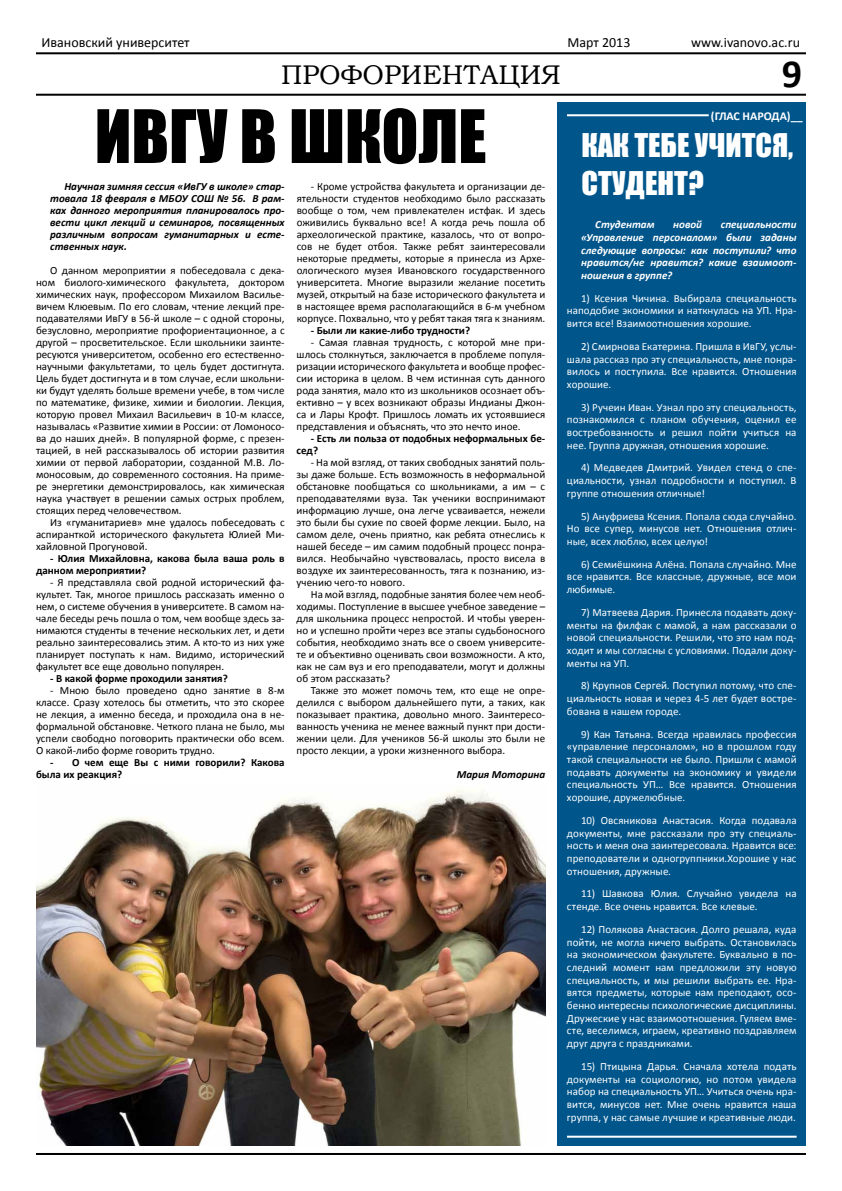
<style>
.page{position:relative;width:842px;height:1191px;background:#fff}
.page>*{position:absolute;margin:0;border:0;box-sizing:border-box;transform-origin:0 0}
.t1{font:68px "Impact";color:#000}
.t2{font:700 40px "Calibri";color:#000}
.t3{font:30px/38px "Impact";color:#fff}
.t4{font:27px "Bookman Old Style";color:#000}
.t5{font:14px "Calibri";color:#000}
.t6{font:700 12px "Calibri";color:#fff}
.t7{font:11px/12px "Calibri";color:#000;text-align:justify}
.t8{font:11px/12.7px "Calibri";letter-spacing:.005em;color:#fff;text-align:justify}
.t9{font:italic 700 11px/12px "Calibri";color:#000;text-align:justify}
.t10{font:700 11px/12px "Calibri";color:#000}
.t11{font:italic 700 11px/12.7px "Calibri";color:#fff;text-align:justify}
</style>
<div class="page">
<div style="left:557px;top:102px;width:249px;height:1043px;background:#00558b"></div>
<hr style="left:36px;top:94px;width:770px;height:2px;background:#000">
<hr style="left:36px;top:52px;width:770px;height:2px;background:#000">
<hr style="left:36px;top:1153px;width:770px;height:2px;background:#000">
<hr style="left:567px;top:114px;width:142px;height:2px;background:#fff">
<hr style="left:567px;top:1135px;width:230px;height:2px;background:#fff">
<img style="left:36px;top:790px;width:509px;height:355px">
<p class="t5" style="left:41px;top:33px;width:150px">Ивановский университет</p>
<p class="t5" style="left:567px;top:33px;width:64px">Март 2013</p>
<p class="t5" style="left:691px;top:33px;width:110px">www.ivanovo.ac.ru</p>
<h3 class="t4" style="left:281px;top:57px;width:281px">ПРОФОРИЕНТАЦИЯ</h3>
<h2 class="t2" style="left:782px;top:48px;width:22px">9</h2>
<h1 class="t1" style="left:95px;top:84px;width:322px">ИВГУ В ШКОЛЕ</h1>
<p class="t9" style="left:50px;top:180px;width:236px;text-indent:14px">Научная зимняя сессия «ИвГУ в школе» стар&shy;товала 18 февраля в МБОУ СОШ № 56. В рам&shy;ках данного мероприятия планировалось про&shy;вести цикл лекций и семинаров, посвященных различным вопросам гуманитарных и есте&shy;ственных наук.</p>
<p class="t7" style="left:36px;top:264px;width:250px;text-indent:14px">О данном мероприятии я побеседовала с дека&shy;ном биолого-химического факультета, доктором химических наук, профессором Михаилом Василье&shy;вичем Клюевым. По его словам, чтение лекций пре&shy;подавателями ИвГУ в 56-й школе – с одной стороны, безусловно, мероприятие профориентационное, а с другой – просветительское. Если школьники заинте&shy;ресуются университетом, особенно его естественно&shy;научными факультетами, то цель будет достигнута.<br>Цель будет достигнута и в том случае, если школьни&shy;ки будут уделять больше времени учебе, в том числе по математике, физике, химии и биологии. Лекция, которую провел Михаил Васильевич в 10-м классе, называлась «Развитие химии в России: от Ломоносо&shy;ва до наших дней». В популярной форме, с презен&shy;тацией, в ней рассказывалось об истории развития химии от первой лаборатории, созданной М.В. Ло&shy;моносовым, до современного состояния. На приме&shy;ре энергетики демонстрировалось, как химическая наука участвует в решении самых острых проблем, стоящих перед человечеством.</p>
<p class="t7" style="left:36px;top:516px;width:250px;text-indent:14px">Из «гуманитариев» мне удалось побеседовать с аспиранткой исторического факультета Юлией Ми&shy;хайловной Прогуновой.</p>
<p class="t10" style="left:36px;top:552px;width:250px;text-indent:14px">- Юлия Михайловна, какова была ваша роль в данном мероприятии?</p>
<p class="t7" style="left:36px;top:576px;width:250px;text-indent:14px">- Я представляла свой родной исторический фа&shy;культет. Так, многое пришлось рассказать именно о нем, о системе обучения в университете. В самом на&shy;чале беседы речь пошла о том, чем вообще здесь за&shy;нимаются студенты в течение нескольких лет, и дети реально заинтересовались этим. А кто-то из них уже планирует поступать к нам. Видимо, исторический факультет все еще довольно популярен.</p>
<p class="t10" style="left:50px;top:672px;width:179px">- В какой форме проходили занятия?</p>
<p class="t7" style="left:36px;top:684px;width:250px;text-indent:14px">- Мною было проведено одно занятие в 8-м классе. Сразу хотелось бы отметить, что это скорее не лекция, а именно беседа, и проходила она в не&shy;формальной обстановке. Четкого плана не было, мы успели свободно поговорить практически обо всем.<br>О какой-либо форме говорить трудно.</p>
<p class="t10" style="left:36px;top:756px;width:250px;text-indent:14px">- О чем еще Вы с ними говорили? Какова была их реакция?</p>
<p class="t7" style="left:297px;top:180px;width:250px;text-indent:14px">- Кроме устройства факультета и организации де&shy;ятельности студентов необходимо было рассказать вообще о том, чем привлекателен истфак. И здесь оживились буквально все! А когда речь пошла об археологической практике, казалось, что от вопро&shy;сов не будет отбоя. Также ребят заинтересовали некоторые предметы, которые я принесла из Архе&shy;ологического музея Ивановского государственного университета. Многие выразили желание посетить музей, открытый на базе исторического факультета и в настоящее время располагающийся в 6-м учебном корпусе. Похвально, что у ребят такая тяга к знаниям.</p>
<p class="t10" style="left:311px;top:324px;width:161px">- Были ли какие-либо трудности?</p>
<p class="t7" style="left:297px;top:336px;width:250px;text-indent:14px">- Самая главная трудность, с которой мне при&shy;шлось столкнуться, заключается в проблеме популя&shy;ризации исторического факультета и вообще профес&shy;сии историка в целом. В чем истинная суть данного рода занятия, мало кто из школьников осознает объ&shy;ективно – у всех возникают образы Индианы Джон&shy;са и Лары Крофт. Пришлось ломать их устоявшиеся представления и объяснять, что это нечто иное.</p>
<p class="t10" style="left:297px;top:432px;width:250px;text-indent:14px">- Есть ли польза от подобных неформальных бе&shy;сед?</p>
<p class="t7" style="left:297px;top:456px;width:250px;text-indent:14px">- На мой взгляд, от таких свободных занятий поль&shy;зы даже больше. Есть возможность в неформальной обстановке пообщаться со школьниками, а им – с преподавателями вуза. Так ученики воспринимают информацию лучше, она легче усваивается, нежели это были бы сухие по своей форме лекции. Было, на самом деле, очень приятно, как ребята отнеслись к нашей беседе – им самим подобный процесс понра&shy;вился. Необычайно чувствовалась, просто висела в воздухе их заинтересованность, тяга к познанию, из&shy;учению чего-то нового.</p>
<p class="t7" style="left:297px;top:588px;width:250px;text-indent:14px">На мой взгляд, подобные занятия более чем необ&shy;ходимы. Поступление в высшее учебное заведение – для школьника процесс непростой. И чтобы уверен&shy;но и успешно пройти через все этапы судьбоносного события, необходимо знать все о своем университе&shy;те и объективно оценивать свои возможности. А кто, как не сам вуз и его преподаватели, могут и должны об этом рассказать?</p>
<p class="t7" style="left:297px;top:684px;width:250px;text-indent:14px">Также это может помочь тем, кто еще не опре&shy;делился с выбором дальнейшего пути, а таких, как показывает практика, довольно много. Заинтересо&shy;ванность ученика не менее важный пункт при дости&shy;жении цели. Для учеников 56-й школы это были не просто лекции, а уроки жизненного выбора.</p>
<p class="t9" style="left:457px;top:768px;width:90px">Мария Моторина</p>
<p class="t6" style="left:711px;top:108px;width:93px">(ГЛАС НАРОДА)__</p>
<h3 class="t3" style="left:582px;top:125px;width:213px;text-indent:113px">УЧИТСЯ,<br>СТУДЕНТ?</h3>
<h3 class="t3" style="left:582px;top:125px;width:68px">КАК ТЕБЕ</h3>
<p class="t11" style="left:595px;top:218px;width:61px">Студентам</p>
<p class="t11" style="left:673px;top:218px;width:30px">новой</p>
<p class="t11" style="left:581px;top:218px;width:217px;text-indent:140px">специальности «Управление персоналом» были заданы следующие вопросы: как поступили? что нравится/не нравится? какие взаимоот&shy;ношения в группе?</p>
<p class="t8" style="left:567px;top:292px;width:231px;text-indent:14px">1) Ксения Чичина. Выбирала специальность наподобие экономики и наткнулась на УП. Нра&shy;вится все! Взаимоотношения хорошие.</p>
<p class="t8" style="left:567px;top:340px;width:231px;text-indent:14px">2) Смирнова Екатерина. Пришла в ИвГУ, услы&shy;шала рассказ про эту специальность, мне понра&shy;вилось и поступила. Все нравится. Отношения хорошие.</p>
<p class="t8" style="left:567px;top:401px;width:231px;text-indent:14px">3) Ручеин Иван. Узнал про эту специальность, познакомился с планом обучения, оценил ее востребованность и решил пойти учиться на нее. Группа дружная, отношения хорошие.</p>
<p class="t8" style="left:567px;top:461px;width:231px;text-indent:14px">4) Медведев Дмитрий. Увидел стенд о спе&shy;циальности, узнал подробности и поступил. В группе отношения отличные!</p>
<p class="t8" style="left:567px;top:509px;width:231px;text-indent:14px">5) Ануфриева Ксения. Попала сюда случайно.<br>Но все супер, минусов нет. Отношения отлич&shy;ные, всех люблю, всех целую!</p>
<p class="t8" style="left:567px;top:558px;width:231px;text-indent:14px">6) Семиёшкина Алёна. Попала случайно. Мне все нравится. Все классные, дружные, все мои любимые.</p>
<p class="t8" style="left:567px;top:606px;width:231px;text-indent:14px">7) Матвеева Дария. Принесла подавать доку&shy;менты на филфак с мамой, а нам рассказали о новой специальности. Решили, что это нам под&shy;ходит и мы согласны с условиями. Подали доку&shy;менты на УП.</p>
<p class="t8" style="left:567px;top:679px;width:231px;text-indent:14px">8) Крупнов Сергей. Поступил потому, что спе&shy;циальность новая и через 4-5 лет будет востре&shy;бована в нашем городе.</p>
<p class="t8" style="left:567px;top:727px;width:231px;text-indent:14px">9) Кан Татьяна. Всегда нравилась профессия «управление персоналом», но в прошлом году такой специальности не было. Пришли с мамой подавать документы на экономику и увидели специальность УП… Все нравится. Отношения хорошие, дружелюбные.</p>
<p class="t8" style="left:567px;top:814px;width:231px;text-indent:14px">10) Овсяникова Анастасия. Когда подавала документы, мне рассказали про эту специаль&shy;ность и меня она заинтересовала. Нравится все: преподователи и одногруппники.Хорошие у нас отношения, дружные.</p>
<p class="t8" style="left:567px;top:887px;width:231px;text-indent:14px">11) Шавкова Юлия. Случайно увидела на стенде. Все очень нравится. Все клевые.</p>
<p class="t8" style="left:567px;top:922px;width:231px;text-indent:14px">12) Полякова Анастасия. Долго решала, куда пойти, не могла ничего выбрать. Остановилась на экономическом факультете. Буквально в по&shy;следний момент нам предложили эту новую специальность, и мы решили выбрать ее. Нра&shy;вятся предметы, которые нам преподают, осо&shy;бенно интересны психологические дисциплины.<br>Дружеские у нас взаимоотношения. Гуляем вме&shy;сте, веселимся, играем, креативно поздравляем друг друга с праздниками.</p>
<p class="t8" style="left:567px;top:1060px;width:231px;text-indent:14px">15) Птицына Дарья. Сначала хотела подать документы на социологию, но потом увидела набор на специальность УП… Учиться очень нра&shy;вится, минусов нет. Мне очень нравится наша группа, у нас самые лучшие и креативные люди.</p>
</div>
